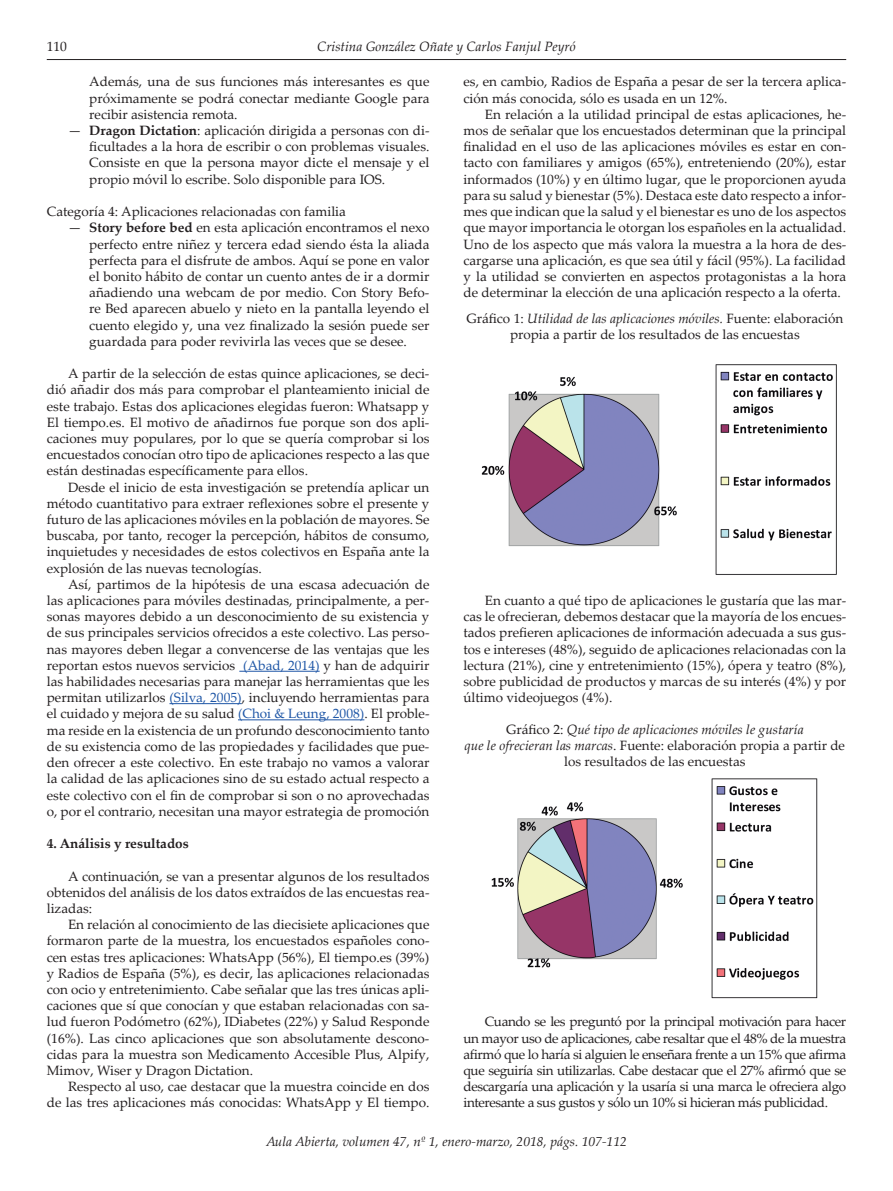
<style>
.page{position:relative;width:893px;height:1191px;background:#fff}
.page>*{position:absolute;margin:0;border:0;box-sizing:border-box;transform-origin:0 0}
.t1{font:13.5px/16.2px "Palatino Linotype";color:#231f20;text-align:justify}
.t2{font:italic 13.5px "Palatino Linotype";color:#231f20}
.t3{font:700 13.5px "Palatino Linotype";color:#231f20}
.s1{font-weight:700}
.s2{color:#1e56a6}
.s3{font-style:italic}
</style>
<div class="page">
<hr style="left:47px;top:59px;width:799px;height:1px;background:#231f20">
<hr style="left:239px;top:671px;width:81px;height:1px;background:#1e56a6">
<hr style="left:169px;top:703px;width:73px;height:1px;background:#1e56a6">
<hr style="left:238px;top:719px;width:126px;height:1px;background:#1e56a6">
<img style="left:481px;top:364px;width:356px;height:211px">
<img style="left:491px;top:778px;width:327px;height:221px">
<p class="t1" style="left:47px;top:38px;width:22px">110</p>
<p class="t2" style="left:317px;top:36px;width:260px">Cristina González Oñate y Carlos Fanjul Peyró</p>
<p class="t1" style="left:89px;top:73px;width:342px">Además, una de sus funciones más interesantes es que próximamente se podrá conectar mediante Google para recibir asistencia remota.</p>
<p class="t1" style="left:89px;top:122px;width:342px;text-indent:-21px">— <span class="s1">Dragon Dictation</span>: aplicación dirigida a personas con di&shy;ficultades a la hora de escribir o con problemas visuales.<br>Consiste en que la persona mayor dicte el mensaje y el propio móvil lo escribe. Solo disponible para IOS.</p>
<p class="t1" style="left:47px;top:203px;width:301px">Categoría 4: Aplicaciones relacionadas con familia</p>
<p class="t1" style="left:89px;top:219px;width:342px;text-indent:-21px">— <span class="s1">Story before bed</span> en esta aplicación encontramos el nexo perfecto entre niñez y tercera edad siendo ésta la aliada perfecta para el disfrute de ambos. Aquí se pone en valor el bonito hábito de contar un cuento antes de ir a dormir añadiendo una webcam de por medio. Con Story Befo&shy;re Bed aparecen abuelo y nieto en la pantalla leyendo el cuento elegido y, una vez finalizado la sesión puede ser guardada para poder revivirla las veces que se desee.</p>
<p class="t1" style="left:47px;top:365px;width:384px;text-indent:21px">A partir de la selección de estas quince aplicaciones, se deci&shy;dió añadir dos más para comprobar el planteamiento inicial de este trabajo. Estas dos aplicaciones elegidas fueron: Whatsapp y El tiempo.es. El motivo de añadirnos fue porque son dos apli&shy;caciones muy populares, por lo que se quería comprobar si los encuestados conocían otro tipo de aplicaciones respecto a las que están destinadas específicamente para ellos.</p>
<p class="t1" style="left:47px;top:478px;width:384px;text-indent:21px">Desde el inicio de esta investigación se pretendía aplicar un método cuantitativo para extraer reflexiones sobre el presente y futuro de las aplicaciones móviles en la población de mayores. Se buscaba, por tanto, recoger la percepción, hábitos de consumo, inquietudes y necesidades de estos colectivos en España ante la explosión de las nuevas tecnologías.</p>
<p class="t1" style="left:47px;top:575px;width:384px;text-indent:21px">Así, partimos de la hipótesis de una escasa adecuación de las aplicaciones para móviles destinadas, principalmente, a per&shy;sonas mayores debido a un desconocimiento de su existencia y de sus principales servicios ofrecidos a este colectivo. Las perso&shy;nas mayores deben llegar a convencerse de las ventajas que les reportan estos nuevos servicios <span class="s2">(Abad, 2014)</span> y han de adquirir las habilidades necesarias para manejar las herramientas que les permitan utilizarlos <span class="s2">(Silva, 2005)</span>, incluyendo herramientas para el cuidado y mejora de su salud <span class="s2">(Choi &amp; Leung, 2008)</span>. El proble&shy;ma reside en la existencia de un profundo desconocimiento tanto de su existencia como de las propiedades y facilidades que pue&shy;den ofrecer a este colectivo. En este trabajo no vamos a valorar la calidad de las aplicaciones sino de su estado actual respecto a este colectivo con el fin de comprobar si son o no aprovechadas o, por el contrario, necesitan una mayor estrategia de promoción</p>
<p class="t3" style="left:47px;top:834px;width:143px">4. Análisis y resultados</p>
<p class="t1" style="left:47px;top:867px;width:384px;text-indent:21px">A continuación, se van a presentar algunos de los resultados obtenidos del análisis de los datos extraídos de las encuestas rea&shy;lizadas:</p>
<p class="t1" style="left:47px;top:916px;width:384px;text-indent:21px">En relación al conocimiento de las diecisiete aplicaciones que formaron parte de la muestra, los encuestados españoles cono&shy;cen estas tres aplicaciones: WhatsApp (56%), El tiempo.es (39%) y Radios de España (5%), es decir, las aplicaciones relacionadas con ocio y entretenimiento. Cabe señalar que las tres únicas apli&shy;caciones que sí que conocían y que estaban relacionadas con sa&shy;lud fueron Podómetro (62%), IDiabetes (22%) y Salud Responde (16%). Las cinco aplicaciones que son absolutamente descono&shy;cidas para la muestra son Medicamento Accesible Plus, Alpify, Mimov, Wiser y Dragon Dictation.</p>
<p class="t1" style="left:47px;top:1078px;width:384px;text-align:right">Respecto al uso, cae destacar que la muestra coincide en dos<br>de las tres aplicaciones más conocidas: WhatsApp y El tiempo.</p>
<p class="t1" style="left:463px;top:73px;width:384px">es, en cambio, Radios de España a pesar de ser la tercera aplica&shy;ción más conocida, sólo es usada en un 12%.</p>
<p class="t1" style="left:463px;top:106px;width:384px;text-indent:21px">En relación a la utilidad principal de estas aplicaciones, he&shy;mos de señalar que los encuestados determinan que la principal finalidad en el uso de las aplicaciones móviles es estar en con&shy;tacto con familiares y amigos (65%), entreteniendo (20%), estar informados (10%) y en último lugar, que le proporcionen ayuda para su salud y bienestar (5%). Destaca este dato respecto a infor&shy;mes que indican que la salud y el bienestar es uno de los aspectos que mayor importancia le otorgan los españoles en la actualidad.<br>Uno de los aspecto que más valora la muestra a la hora de des&shy;cargarse una aplicación, es que sea útil y fácil (95%). La facilidad y la utilidad se convierten en aspectos protagonistas a la hora de determinar la elección de una aplicación respecto a la oferta.</p>
<p class="t1" style="left:466px;top:309px;width:378px;text-align:center">Gráfico 1: <span class="s3">Utilidad de las aplicaciones móviles.</span> Fuente: elaboración propia a partir de los resultados de las encuestas</p>
<p class="t1" style="left:463px;top:592px;width:384px;text-indent:21px">En cuanto a qué tipo de aplicaciones le gustaría que las mar&shy;cas le ofrecieran, debemos destacar que la mayoría de los encues&shy;tados prefieren aplicaciones de información adecuada a sus gus&shy;tos e intereses (48%), seguido de aplicaciones relacionadas con la lectura (21%), cine y entretenimiento (15%), ópera y teatro (8%), sobre publicidad de productos y marcas de su interés (4%) y por último videojuegos (4%).</p>
<p class="t1" style="left:465px;top:721px;width:382px;text-align:center">Gráfico 2: <span class="s3">Qué tipo de aplicaciones móviles le gustaría<br>que le ofrecieran las marcas</span>. Fuente: elaboración propia a partir de los resultados de las encuestas</p>
<p class="t1" style="left:463px;top:1013px;width:384px;text-indent:21px">Cuando se les preguntó por la principal motivación para hacer un mayor uso de aplicaciones, cabe resaltar que el 48% de la muestra afirmó que lo haría si alguien le enseñara frente a un 15% que afirma que seguiría sin utilizarlas. Cabe destacar que el 27% afirmó que se descargaría una aplicación y la usaría si una marca le ofreciera algo interesante a sus gustos y sólo un 10% si hicieran más publicidad.</p>
<p class="t2" style="left:266px;top:1131px;width:362px">Aula Abierta, volumen 47, nº 1, enero-marzo, 2018, págs. 107-112</p>
</div>
